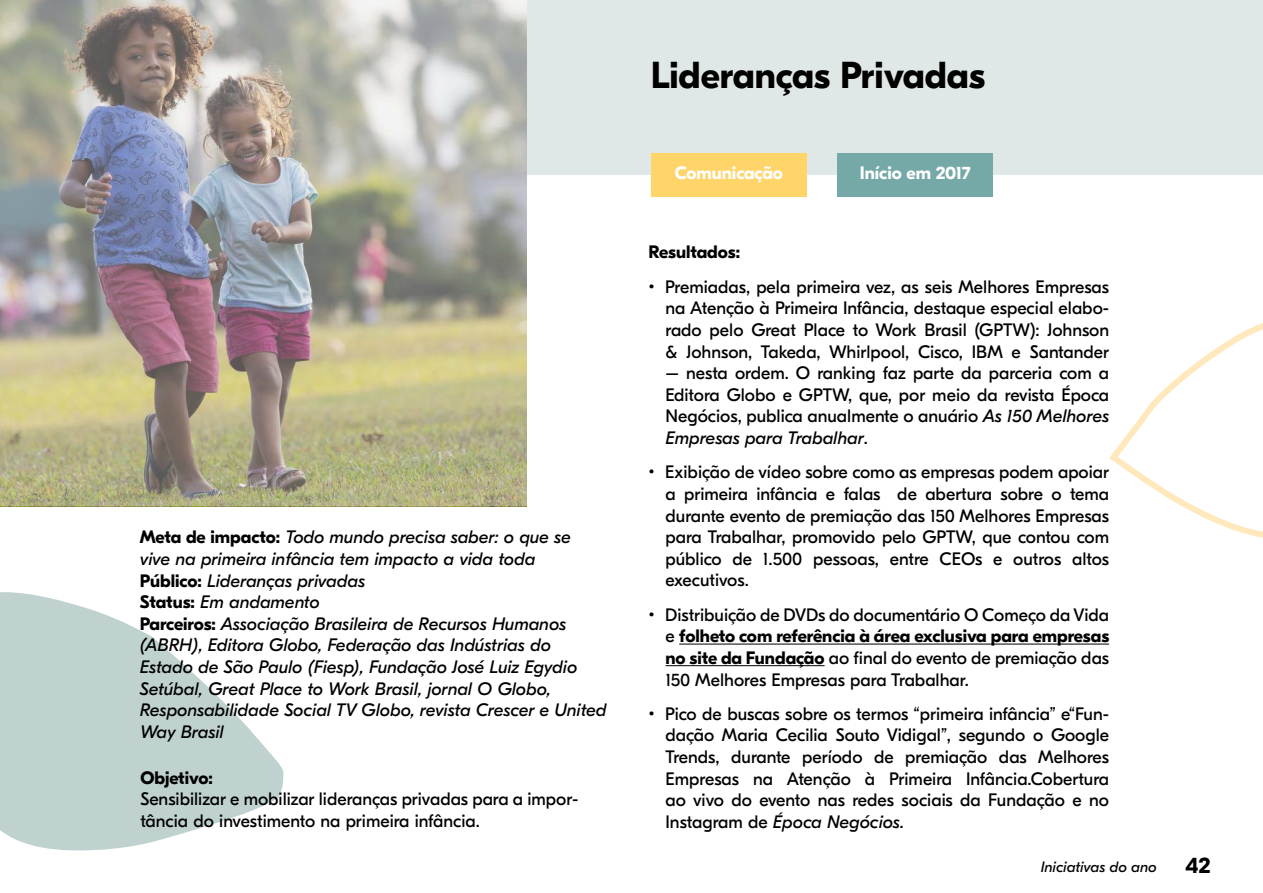
<style>
.page{position:relative;width:1263px;height:893px;background:#fff}
.page>*{position:absolute;margin:0;border:0;box-sizing:border-box;transform-origin:0 0}
.t1{font:700 37.5px "GT Eesti Display";color:#000}
.t2{font:700 22.5px "GT Eesti Display";color:#000}
.t3{font:18px/21.6px "GT Eesti Display";color:#000;text-align:justify}
.t4{font:italic 18px/21.6px "GT Eesti Display";color:#000}
.t5{font:700 18px "GT Eesti Display";color:#fff}
.t6{font:700 18px "GT Eesti Display";color:#000}
.t7{font:italic 15px "GT Eesti Display";color:#000}
.s1{font-weight:700;font-style:normal}
.s2{font-style:italic}
.s3{font-weight:700}
</style>
<div class="page">
<svg style="left:0;top:592px;width:284px;height:259px;fill:#bfd2cf"></svg>
<div style="left:0;top:0;width:1263px;height:174px;background:#e0e8e7"></div>
<svg style="left:1109px;top:323px;width:154px;height:215px"></svg>
<div style="left:651px;top:153px;width:156px;height:44px;background:#ffd469"></div>
<div style="left:837px;top:153px;width:156px;height:44px;background:#75a9a8"></div>
<img style="left:0;top:0;width:527px;height:506px">
<hr style="left:679px;top:644px;width:430px;height:1px;background:#000">
<hr style="left:665px;top:665px;width:160px;height:1px;background:#000">
<p class="t4" style="left:140px;top:527px;width:468px"><span class="s1">Meta de impacto:</span> Todo mundo precisa saber: o que se<br>vive na primeira infância tem impacto a vida toda<br><span class="s1">Público:</span> Lideranças privadas<br><span class="s1">Status:</span> Em andamento<br><span class="s1">Parceiros:</span> Associação Brasileira de Recursos Humanos (ABRH), Editora Globo, Federação das Indústrias do Estado de São Paulo (Fiesp), Fundação José Luiz Egydio Setúbal, Great Place to Work Brasil, jornal O Globo, Responsabilidade Social TV Globo, revista Crescer e United Way Brasil</p>
<p class="t6" style="left:140px;top:768px;width:74px">Objetivo:</p>
<p class="t3" style="left:140px;top:789px;width:439px">Sensibilizar e mobilizar lideranças privadas para a impor&shy;tância do investimento na primeira infância.</p>
<h1 class="t1" style="left:651px;top:54px;width:336px">Lideranças Privadas</h1>
<p class="t5" style="left:675px;top:163px;width:110px">Comunicação</p>
<p class="t5" style="left:860px;top:163px;width:112px">Início em 2017</p>
<p class="t6" style="left:648px;top:242px;width:93px">Resultados:</p>
<p class="t3" style="left:665px;top:276px;width:445px;text-indent:-17px">• Premiadas, pela primeira vez, as seis Melhores Empresas na Atenção à Primeira Infância, destaque especial elabo&shy;rado pelo Great Place to Work Brasil (GPTW): Johnson &amp; Johnson, Takeda, Whirlpool, Cisco, IBM e Santander</p>
<p class="t3" style="left:665px;top:363px;width:445px">– nesta ordem. O ranking faz parte da parceria com a Editora Globo e GPTW, que, por meio da revista Época Negócios, publica anualmente o anuário <span class="s2">As 150 Melhores Empresas para Trabalhar</span>.</p>
<p class="t3" style="left:665px;top:462px;width:445px;text-indent:-17px">• Exibição de vídeo sobre como as empresas podem apoiar a primeira infância e falas de abertura sobre o tema durante evento de premiação das 150 Melhores Empresas para Trabalhar, promovido pelo GPTW, que contou com público de 1.500 pessoas, entre CEOs e outros altos executivos.</p>
<p class="t3" style="left:665px;top:604px;width:445px;text-indent:-17px">• Distribuição de DVDs do documentário O Começo da Vida e <span class="s3">folheto com referência à área exclusiva para empresas no site da Fundação</span> ao final do evento de premiação das 150 Melhores Empresas para Trabalhar.</p>
<p class="t3" style="left:665px;top:703px;width:445px;text-indent:-17px">• Pico de buscas sobre os termos “primeira infância” e“Fun&shy;dação Maria Cecilia Souto Vidigal”, segundo o Google Trends, durante período de premiação das Melhores Empresas na Atenção à Primeira Infância.Cobertura ao vivo do evento nas redes sociais da Fundação e no Instagram de <span class="s2">Época Negócios.</span></p>
<p class="t7" style="left:1041px;top:859px;width:117px">Iniciativas do ano</p>
<p class="t2" style="left:1185px;top:853px;width:27px">42</p>
</div>
